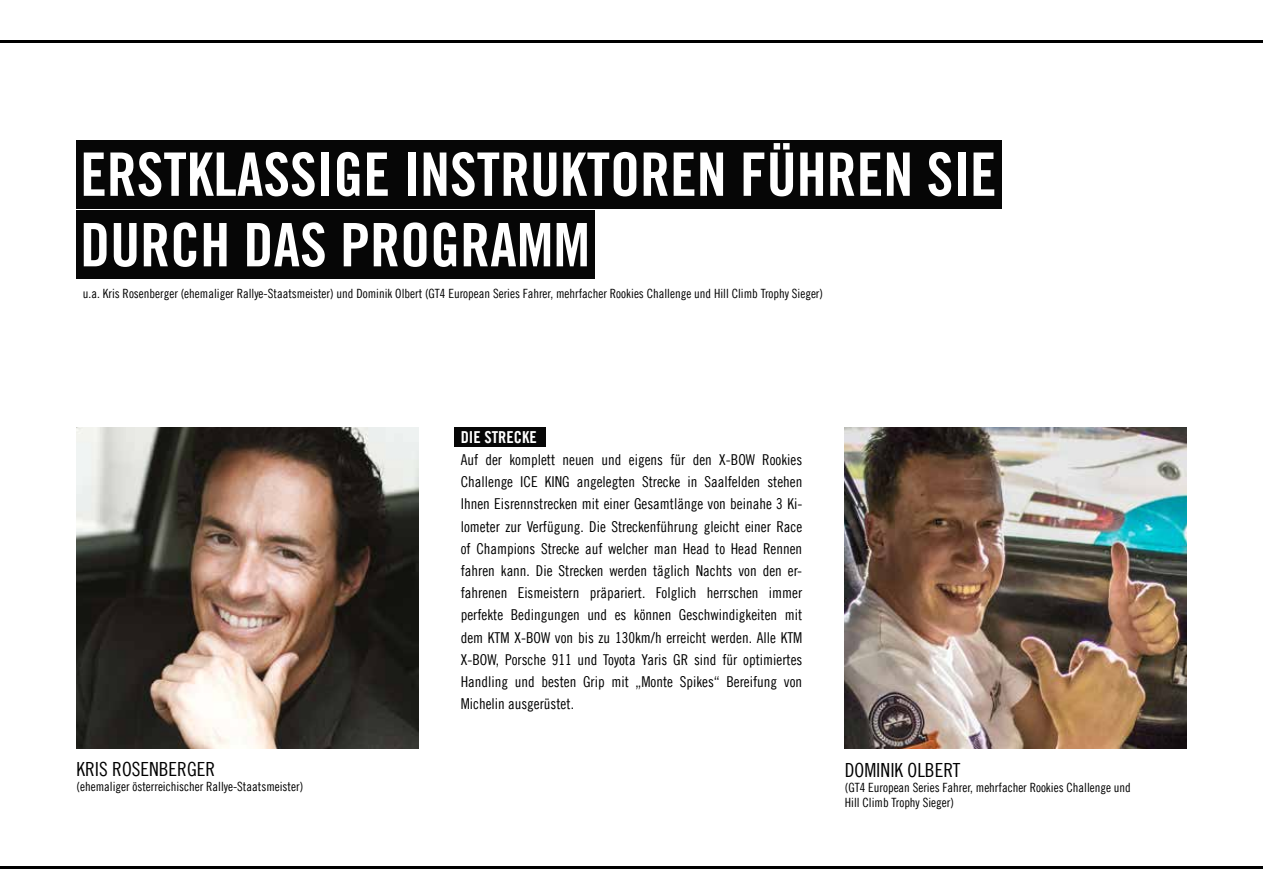
<style>
.page{position:relative;width:1263px;height:893px;background:#fff}
.page>*{position:absolute;margin:0;border:0;box-sizing:border-box;transform-origin:0 0}
.t1{font:60px/70.5px "Trade Gothic LT Com Bd Cn 20";color:#fff}
.t2{font:19.5px "Trade Gothic LT Com Cn 18";color:#000}
.t3{font:16.5px "Trade Gothic LT Com Bd Cn 20";color:#fff}
.t4{font:15px/22.2px "Trade Gothic LT Com Cn 18";color:#000;text-align:justify}
.t5{font:12.75px/15.3px "Trade Gothic LT Com Cn 18";color:#000}
</style>
<div class="page">
<div style="left:454px;top:427px;width:91px;height:19px;background:#000"></div>
<div style="left:77px;top:211px;width:518px;height:68px;background:#000"></div>
<div style="left:77px;top:140px;width:925px;height:68px;background:#000"></div>
<img style="left:77px;top:427px;width:341px;height:321px">
<img style="left:845px;top:427px;width:341px;height:321px">
<hr style="left:0;top:867px;width:1263px;height:2px;background:#000">
<hr style="left:0;top:41px;width:1263px;height:2px;background:#000">
<h1 class="t1" style="left:80px;top:139px;width:918px">ERSTKLASSIGE INSTRUKTOREN FÜHREN SIE<br>DURCH DAS PROGRAMM</h1>
<p class="t5" style="left:83px;top:285px;width:741px">u.a. Kris Rosenberger (ehemaliger Rallye-Staatsmeister) und Dominik Olbert (GT4 European Series Fahrer, mehrfacher Rookies Challenge und Hill Climb Trophy Sieger)</p>
<h2 class="t2" style="left:77px;top:757px;width:140px">KRIS ROSENBERGER</h2>
<p class="t5" style="left:77px;top:779px;width:228px">(ehemaliger österreichischer Rallye-Staatsmeister)</p>
<p class="t3" style="left:461px;top:427px;width:78px">DIE STRECKE</p>
<p class="t4" style="left:461px;top:448px;width:343px">Auf der komplett neuen und eigens für den X-BOW Rookies Challenge ICE KING angelegten Strecke in Saalfelden stehen Ihnen Eisrennstrecken mit einer Gesamtlänge von beinahe 3 Ki&shy;lometer zur Verfügung. Die Streckenführung gleicht einer Race of Champions Strecke auf welcher man Head to Head Rennen fahren kann. Die Strecken werden täglich Nachts von den er&shy;fahrenen Eismeistern präpariert. Folglich herrschen immer perfekte Bedingungen und es können Geschwindigkeiten mit dem KTM X-BOW von bis zu 130km/h erreicht werden. Alle KTM X-BOW, Porsche 911 und Toyota Yaris GR sind für optimiertes Handling und besten Grip mit „Monte Spikes“ Bereifung von Michelin ausgerüstet.</p>
<h2 class="t2" style="left:845px;top:758px;width:117px">DOMINIK OLBERT</h2>
<p class="t5" style="left:845px;top:779px;width:288px">(GT4 European Series Fahrer, mehrfacher Rookies Challenge und<br>Hill Climb Trophy Sieger)</p>
</div>
